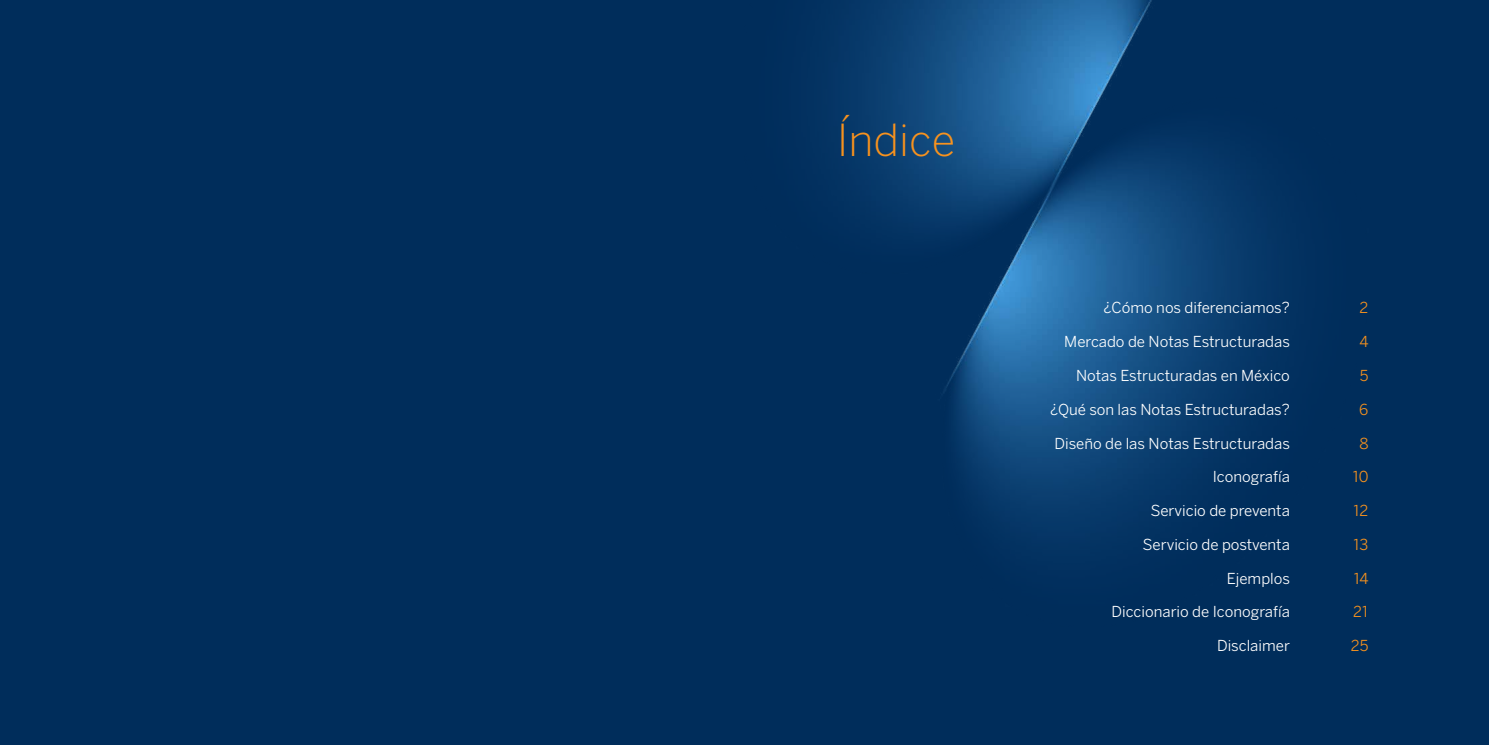
<style>
.page{position:relative;width:1489px;height:745px;background:#fff}
.page>*{position:absolute;margin:0;border:0;box-sizing:border-box;transform-origin:0 0}
.t1{font:300 43.75px "Benton Sans BBVA";color:#f7921e}
.t2{font:15px "Benton Sans BBVA";color:#fff}
.t3{font:15px "Benton Sans BBVA";letter-spacing:-.005em;color:#f7921e}
</style>
<div class="page">
<div style="left:0;top:0;width:1488px;height:744px;background:#002d5b"></div>
<img style="left:833px;top:0;width:441px;height:540px">
<h1 class="t1" style="left:836px;top:114px;width:120px">Índice</h1>
<p class="t2" style="left:1103px;top:299px;width:188px">¿Cómo nos diferenciamos?</p>
<p class="t2" style="left:1064px;top:332px;width:227px">Mercado de Notas Estructuradas</p>
<p class="t2" style="left:1076px;top:366px;width:215px">Notas Estructuradas en México</p>
<p class="t2" style="left:1049px;top:400px;width:241px">¿Qué son las Notas Estructuradas?</p>
<p class="t2" style="left:1054px;top:434px;width:237px">Diseño de las Notas Estructuradas</p>
<p class="t2" style="left:1212px;top:467px;width:79px">Iconografía</p>
<p class="t2" style="left:1150px;top:501px;width:141px">Servicio de preventa</p>
<p class="t2" style="left:1142px;top:535px;width:148px">Servicio de postventa</p>
<p class="t2" style="left:1226px;top:569px;width:65px">Ejemplos</p>
<p class="t2" style="left:1111px;top:602px;width:180px">Diccionario de Iconografía</p>
<p class="t2" style="left:1216px;top:636px;width:74px">Disclaimer</p>
<p class="t3" style="left:1359px;top:299px;width:10px">2</p>
<p class="t3" style="left:1359px;top:332px;width:11px">4</p>
<p class="t3" style="left:1359px;top:366px;width:10px">5</p>
<p class="t3" style="left:1359px;top:400px;width:11px">6</p>
<p class="t3" style="left:1359px;top:434px;width:11px">8</p>
<p class="t3" style="left:1352px;top:467px;width:18px">10</p>
<p class="t3" style="left:1352px;top:501px;width:17px">12</p>
<p class="t3" style="left:1353px;top:535px;width:17px">13</p>
<p class="t3" style="left:1353px;top:569px;width:16px">14</p>
<p class="t3" style="left:1352px;top:602px;width:17px">21</p>
<p class="t3" style="left:1350px;top:636px;width:19px">25</p>
</div>
